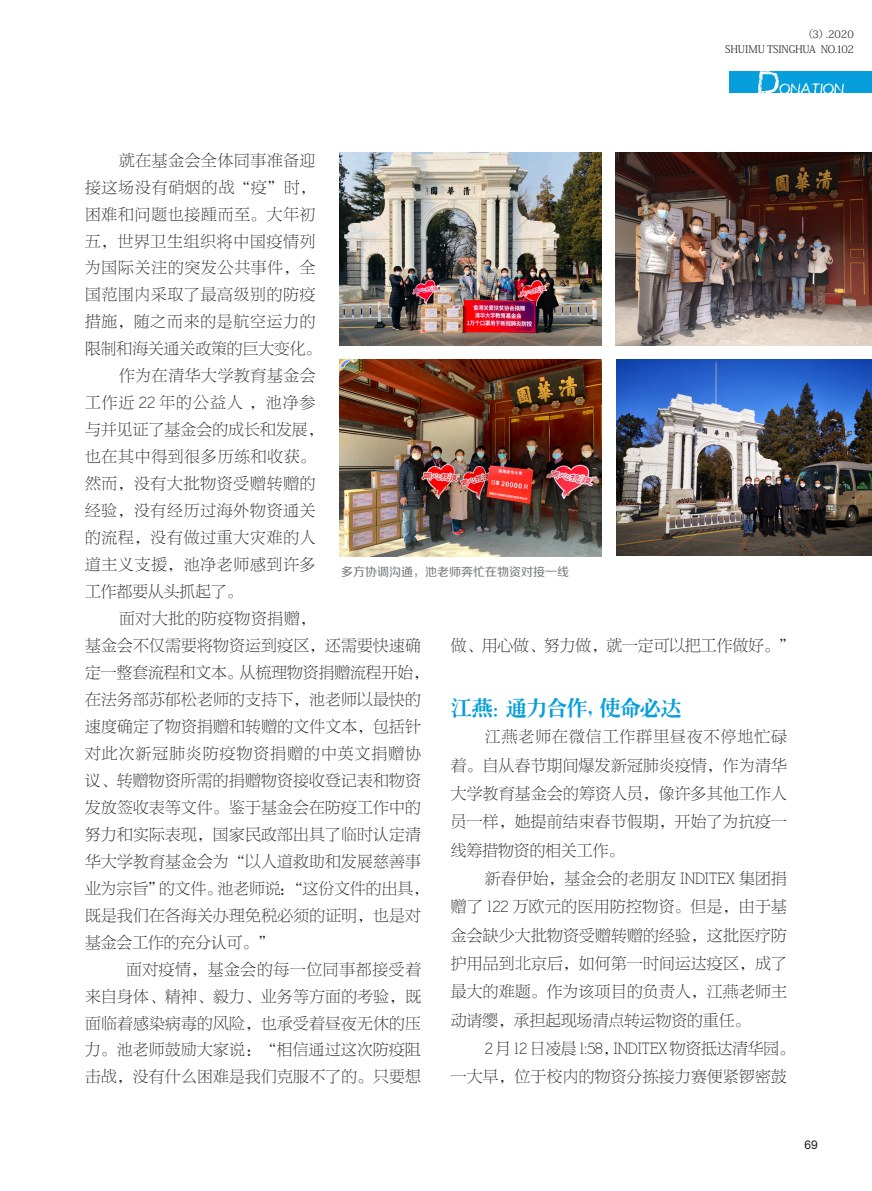
<style>
.page{position:relative;width:872px;height:1191px;background:#fff}
.page>*{position:absolute;margin:0;border:0;box-sizing:border-box;transform-origin:0 0}
.正文标题兰{font:21px "CT Lao Song SJ";letter-spacing:-.025em;color:#069edb}
.正文字体{font:15.75px/27px "FZNBSJW GB1 0";letter-spacing:.015em;color:#231f20;text-align:justify}
.正文字体-2{font:15.75px/27px "FZNBSJW GB1 0";letter-spacing:.055em;color:#231f20}
.图注{font:12px "FZZZHUNHJW GB1 0";color:#808285}
.t1{font:12px "Arial";color:#231f20}
.t2{font:10.5px/15px "Adobe Fangsong Std";letter-spacing:-.005em;color:#231f20;text-align:right}
</style>
<div class="page">
<svg style="left:729px;top:71px;width:143px;height:22px;background:#22a8df"></svg>
<img style="left:617px;top:359px;width:255px;height:196px">
<img style="left:339px;top:359px;width:262px;height:197px">
<img style="left:339px;top:152px;width:262px;height:193px">
<img style="left:616px;top:152px;width:256px;height:193px">
<p class="t2" style="left:725px;top:26px;width:130px">（3）.2020<br>SHUIMU TSINGHUA NO.102</p>
<p class="正文字体-2" style="left:85px;top:147px;width:238px;text-indent:34px">就在基金会全体同事准备迎接这场没有硝烟的战“疫”时，困难和问题也接踵而至。大年初五，世界卫生组织将中国疫情列为国际关注的突发公共事件，全国范围内采取了最高级别的防疫措施，随之而来的是航空运力的限制和海关通关政策的巨大变化。</p>
<p class="正文字体-2" style="left:85px;top:363px;width:240px;text-indent:34px">作为在清华大学教育基金会工作近 22 年的公益人 ，池净参与并见证了基金会的成长和发展，也在其中得到很多历练和收获。然而，没有大批物资受赠转赠的经验，没有经历过海外物资通关的流程，没有做过重大灾难的人道主义支援，池净老师感到许多工作都要从头抓起了。</p>
<p class="正文字体" style="left:85px;top:605px;width:345px;text-align:left;text-indent:34px">面对大批的防疫物资捐赠，<br>基金会不仅需要将物资运到疫区，还需要快速确定一整套流程和文本。从梳理物资捐赠流程开始，在法务部苏郁松老师的支持下，池老师以最快的速度确定了物资捐赠和转赠的文件文本，包括针对此次新冠肺炎防疫物资捐赠的中英文捐赠协议、转赠物资所需的捐赠物资接收登记表和物资发放签收表等文件。鉴于基金会在防疫工作中的努力和实际表现，国家民政部出具了临时认定清华大学教育基金会为“以人道救助和发展慈善事业为宗旨”的文件。池老师说：“这份文件的出具，既是我们在各海关办理免税必须的证明，也是对基金会工作的充分认可。”</p>
<p class="正文字体" style="left:85px;top:956px;width:337px;text-indent:41px">面对疫情，基金会的每一位同事都接受着来自身体、精神、毅力、业务等方面的考验，既面临着感染病毒的风险，也承受着昼夜无休的压力。池老师鼓励大家说：“相信通过这次防疫阻击战，没有什么困难是我们克服不了的。只要想</p>
<p class="图注" style="left:341px;top:565px;width:229px">多方协调沟通，池老师奔忙在物资对接一线</p>
<p class="正文字体" style="left:451px;top:632px;width:345px">做、用心做、努力做，就一定可以把工作做好。”</p>
<p class="正文标题兰" style="left:451px;top:697px;width:232px">江燕：通力合作，使命必达</p>
<p class="正文字体" style="left:451px;top:723px;width:337px;line-height:28.3px;text-indent:34px">江燕老师在微信工作群里昼夜不停地忙碌着。自从春节期间爆发新冠肺炎疫情，作为清华大学教育基金会的筹资人员，像许多其他工作人员一样，她提前结束春节假期，开始了为抗疫一线筹措物资的相关工作。</p>
<p class="正文字体" style="left:451px;top:865px;width:337px;line-height:28.3px;text-indent:34px">新春伊始，基金会的老朋友 INDITEX 集团捐赠了 122 万欧元的医用防控物资。但是，由于基金会缺少大批物资受赠转赠的经验，这批医疗防护用品到北京后，如何第一时间运达疫区，成了最大的难题。作为该项目的负责人，江燕老师主动请缨，承担起现场清点转运物资的重任。</p>
<p class="正文字体" style="left:451px;top:1035px;width:345px;line-height:28.3px;text-indent:34px">2 月 12 日凌晨 1:58，INDITEX 物资抵达清华园。一大早，位于校内的物资分拣接力赛便紧锣密鼓</p>
<p class="t1" style="left:804px;top:1137px;width:15px">69</p>
</div>
